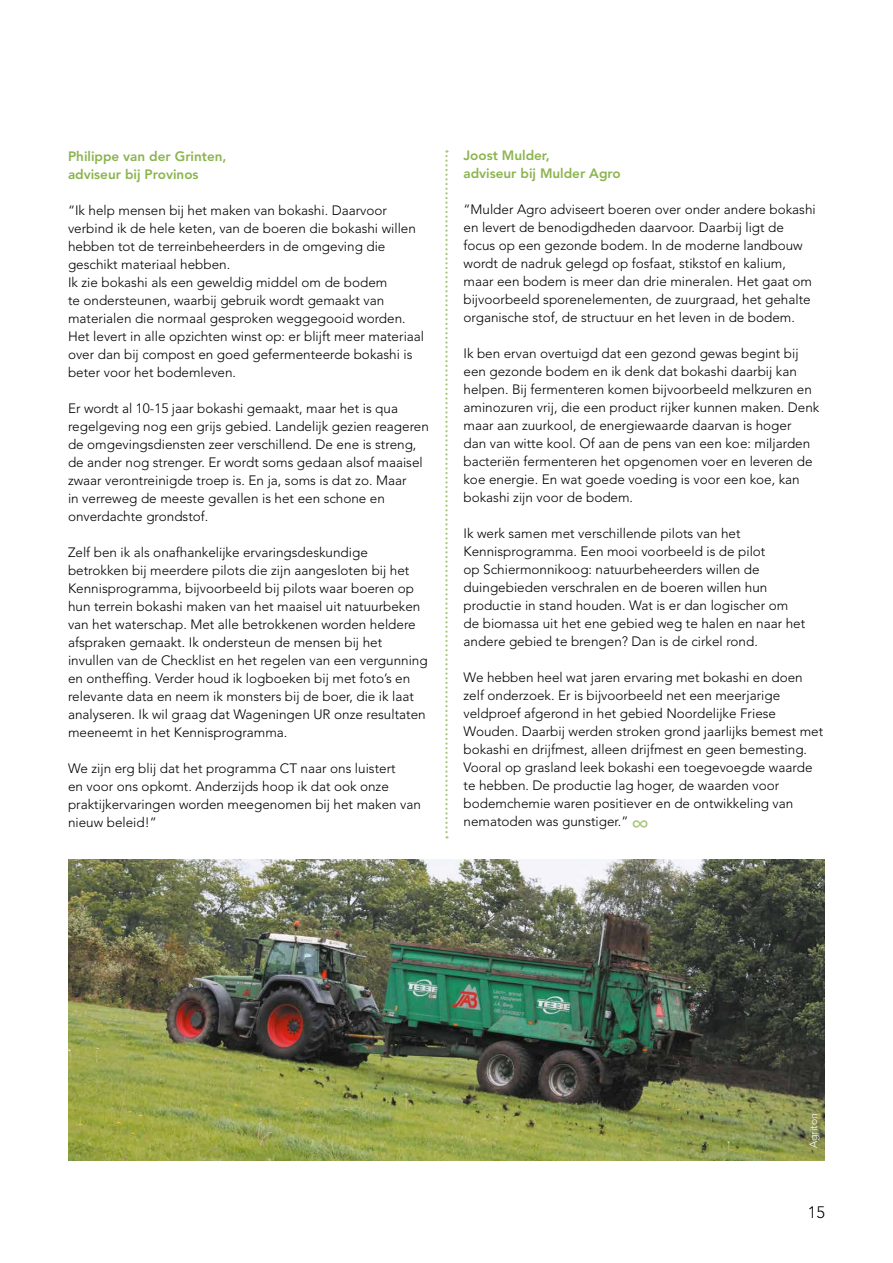
<style>
.page{position:relative;width:893px;height:1263px;background:#fff}
.page>*{position:absolute;margin:0;border:0;box-sizing:border-box;transform-origin:0 0}
.t1{font:300 16.5px "Avenir LT Std";color:#000}
.t2{font:300 13.5px/18px "Avenir LT Std";color:#000}
.t3{font:800 13.5px/18px "Avenir LT Std";color:#8ab44e}
.t4{font:300 10.5px "Avenir LT Std";color:#fff}
.s1{font-weight:900;font-size:21px;color:#a9c67b}
</style>
<div class="page">
<svg style="left:445px;top:150px;width:3px;height:688px"></svg>
<img style="left:68px;top:859px;width:757px;height:302px">
<p class="t3" style="left:68px;top:147px;width:160px">Philippe van der Grinten, adviseur bij Provinos</p>
<p class="t2" style="left:68px;top:201px;width:358px">“Ik help mensen bij het maken van bokashi. Daarvoor verbind ik de hele keten, van de boeren die bokashi willen hebben tot de terreinbeheerders in de omgeving die geschikt materiaal hebben.<br>Ik zie bokashi als een geweldig middel om de bodem<br>te ondersteunen, waarbij gebruik wordt gemaakt van materialen die normaal gesproken weggegooid worden.<br>Het levert in alle opzichten winst op: er blijft meer materiaal over dan bij compost en goed gefermenteerde bokashi is beter voor het bodemleven.</p>
<p class="t2" style="left:68px;top:399px;width:362px">Er wordt al 10-15 jaar bokashi gemaakt, maar het is qua regelgeving nog een grijs gebied. Landelijk gezien reageren de omgevingsdiensten zeer verschillend. De ene is streng, de ander nog strenger. Er wordt soms gedaan alsof maaisel zwaar verontreinigde troep is. En ja, soms is dat zo. Maar<br>in verreweg de meeste gevallen is het een schone en onverdachte grondstof.</p>
<p class="t2" style="left:68px;top:543px;width:361px">Zelf ben ik als onafhankelijke ervaringsdeskundige betrokken bij meerdere pilots die zijn aangesloten bij het Kennisprogramma, bijvoorbeeld bij pilots waar boeren op hun terrein bokashi maken van het maaisel uit natuurbeken van het waterschap. Met alle betrokkenen worden heldere afspraken gemaakt. Ik ondersteun de mensen bij het invullen van de Checklist en het regelen van een vergunning en ontheffing. Verder houd ik logboeken bij met foto’s en relevante data en neem ik monsters bij de boer, die ik laat analyseren. Ik wil graag dat Wageningen UR onze resultaten meeneemt in het Kennisprogramma.</p>
<p class="t2" style="left:68px;top:759px;width:354px">We zijn erg blij dat het programma CT naar ons luistert<br>en voor ons opkomt. Anderzijds hoop ik dat ook onze praktijkervaringen worden meegenomen bij het maken van nieuw beleid!”</p>
<p class="t3" style="left:463px;top:147px;width:159px">Joost Mulder,<br>adviseur bij Mulder Agro</p>
<p class="t2" style="left:463px;top:201px;width:354px">“Mulder Agro adviseert boeren over onder andere bokashi en levert de benodigdheden daarvoor. Daarbij ligt de focus op een gezonde bodem. In de moderne landbouw wordt de nadruk gelegd op fosfaat, stikstof en kalium, maar een bodem is meer dan drie mineralen. Het gaat om bijvoorbeeld sporenelementen, de zuurgraad, het gehalte organische stof, de structuur en het leven in de bodem.</p>
<p class="t2" style="left:463px;top:345px;width:357px">Ik ben ervan overtuigd dat een gezond gewas begint bij een gezonde bodem en ik denk dat bokashi daarbij kan helpen. Bij fermenteren komen bijvoorbeeld melkzuren en aminozuren vrij, die een product rijker kunnen maken. Denk maar aan zuurkool, de energiewaarde daarvan is hoger<br>dan van witte kool. Of aan de pens van een koe: miljarden bacteriën fermenteren het opgenomen voer en leveren de koe energie. En wat goede voeding is voor een koe, kan bokashi zijn voor de bodem.</p>
<p class="t2" style="left:463px;top:525px;width:343px">Ik werk samen met verschillende pilots van het Kennisprogramma. Een mooi voorbeeld is de pilot<br>op Schiermonnikoog: natuurbeheerders willen de duingebieden verschralen en de boeren willen hun productie in stand houden. Wat is er dan logischer om de biomassa uit het ene gebied weg te halen en naar het andere gebied te brengen? Dan is de cirkel rond.</p>
<p class="t2" style="left:463px;top:669px;width:361px">We hebben heel wat jaren ervaring met bokashi en doen zelf onderzoek. Er is bijvoorbeeld net een meerjarige veldproef afgerond in het gebied Noordelijke Friese Wouden. Daarbij werden stroken grond jaarlijks bemest met bokashi en drijfmest, alleen drijfmest en geen bemesting.<br>Vooral op grasland leek bokashi een toegevoegde waarde te hebben. De productie lag hoger, de waarden voor bodemchemie waren positiever en de ontwikkeling van nematoden was gunstiger.” <span class="s1">∞</span></p>
<p class="t4" style="left:807px;top:1148px;width:37px;rotate:-90deg">Agriton</p>
<p class="t1" style="left:808px;top:1203px;width:19px">15</p>
</div>
